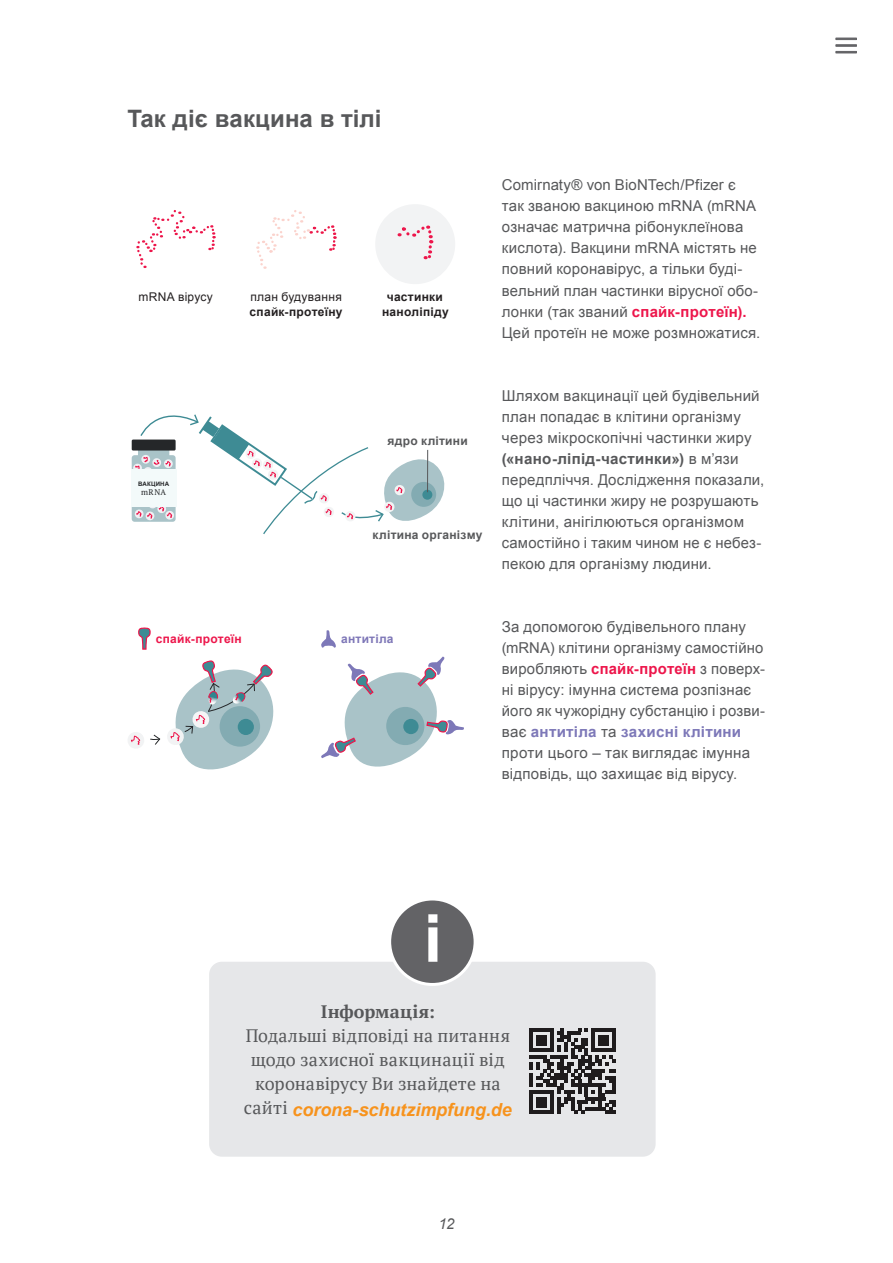
<style>
.page{position:relative;width:893px;height:1263px;background:#fff}
.page>*{position:absolute;margin:0;border:0;box-sizing:border-box;transform-origin:0 0}
.t1{font:700 66.3px "Arial";color:#fff}
.t2{font:700 24px "Arial";letter-spacing:.005em;color:#57585a}
.t3{font:18px/24px "PT Serif";letter-spacing:.01em;color:#57585a}
.t4{font:italic 700 18px "Arial";letter-spacing:-.005em;color:#f7931d}
.t5{font:700 18px "PT Serif";letter-spacing:.01em;color:#57585a}
.t6{font:15px/21px "Arial";letter-spacing:.015em;color:#57585a}
.t7{font:italic 15px "Arial";color:#57585a}
.t8{font:700 12px/14.4px "Arial";letter-spacing:.02em;color:#231f20;text-align:center}
.t9{font:700 12px "Arial";letter-spacing:.02em;color:#57585a}
.t10{font:12px "Arial";letter-spacing:.025em;color:#231f20}
.t11{font:700 12px "Arial";letter-spacing:.02em;color:#ed164b}
.t12{font:700 12px "Arial";letter-spacing:.02em;color:#7d76b7}
.t13{font:8.1px "PT Serif";color:#252729}
.t14{font:700 6.15px "Arial";letter-spacing:.03em;color:#252729}
.s1{font-weight:700;color:#ed164b}
.s2{font-weight:700}
.s3{font-weight:700;color:#7d78b8}
.s4{font-family:"PT Serif";font-weight:400;font-style:normal;color:#57585a}
</style>
<div class="page">
<svg style="left:835px;top:38px;width:22px;height:15px"></svg>
<div style="left:209px;top:962px;width:447px;height:195px;background:#e6e7e9;border-radius:13px"></div>
<div style="left:390px;top:899px;width:85px;height:85px;background:#636366;border-radius:50%"></div>
<div style="left:388px;top:897px;width:89px;height:89px;border:3px solid #fff;border-radius:50%"></div>
<svg style="left:530px;top:1028px;width:86px;height:86px"></svg>
<hr style="left:530px;top:1111px;width:24px;height:3px;background:#231f20">
<div style="left:536px;top:1097px;width:11px;height:10px;background:#231f20"></div>
<svg style="left:136px;top:210px;width:80px;height:58px"></svg>
<svg style="left:256px;top:210px;width:81px;height:59px"></svg>
<div style="left:375px;top:204px;width:80px;height:80px;background:#f2f3f4;border-radius:50%"></div>
<svg style="left:397px;top:225px;width:37px;height:35px"></svg>
<div style="left:131px;top:469px;width:45px;height:38px;background:#f3fafa"></div>
<svg style="left:132px;top:414px;width:313px;height:120px"></svg>
<div style="left:411px;top:482px;width:25px;height:25px;background:#83abb2;border-radius:50%"></div>
<div style="left:422px;top:490px;width:10px;height:10px;background:#3e8b94;border-radius:50%"></div>
<hr style="left:427px;top:450px;width:1px;height:42px;background:#57585a">
<svg style="left:321px;top:630px;width:143px;height:137px"></svg>
<svg style="left:138px;top:627px;width:13px;height:23px"></svg>
<svg style="left:128px;top:660px;width:146px;height:110px"></svg>
<h2 class="t2" style="left:128px;top:103px;width:255px">Так діє вакцина в тілі</h2>
<p class="t10" style="left:139px;top:289px;width:76px">mRNA вірусу</p>
<p class="t10" style="left:250px;top:289px;width:93px">план будування</p>
<p class="t8" style="left:250px;top:305px;width:94px">спайк-протеїну</p>
<p class="t8" style="left:382px;top:290px;width:68px">частинки наноліпіду</p>
<p class="t14" style="left:138px;top:480px;width:33px">ВАКЦИНА</p>
<p class="t13" style="left:141px;top:487px;width:26px">mRNA</p>
<p class="t9" style="left:387px;top:432px;width:82px">ядро клітини</p>
<p class="t9" style="left:373px;top:527px;width:111px">клітина організму</p>
<p class="t11" style="left:156px;top:630px;width:88px">спайк-протеїн</p>
<p class="t12" style="left:341px;top:630px;width:54px">антитіла</p>
<p class="t6" style="left:502px;top:175px;width:260px">Comirnaty® von BioNTech/Pfizer є так званою вакциною mRNA (mRNA означає матрична рібонуклеїнова кислота). Вакцини mRNA містять не повний коронавірус, а тільки буді&shy;вельний план частинки вірусної обо&shy;лонки (так званий <span class="s1">спайк-протеїн).<br></span>Цей протеїн не може розмножатися.</p>
<p class="t6" style="left:502px;top:385px;width:264px">Шляхом вакцинації цей будівельний план попадає в клітини організму через мікроскопічні частинки жиру <span class="s2">(«нано-ліпід-частинки»)</span> в м’язи передпліччя. Дослідження показали, що ці частинки жиру не розрушають клітини, анігілюються організмом самостійно і таким чином не є небез&shy;пекою для організму людини.</p>
<p class="t6" style="left:502px;top:616px;width:265px">За допомогою будівельного плану (mRNA) клітини організму самостійно виробляють <span class="s1">спайк-протеїн</span> з поверх&shy;ні вірусу: імунна система розпізнає його як чужорідну субстанцію і розви&shy;ває <span class="s3">антитіла</span> та <span class="s3">захисні клітини </span>проти цього – так виглядає імунна відповідь, що захищає від вірусу.</p>
<h1 class="t1" style="left:424px;top:895px;width:20px">i</h1>
<p class="t5" style="left:321px;top:1000px;width:116px">Інформація:</p>
<p class="t3" style="left:246px;top:1023px;width:266px">Подальші відповіді на питання щодо захисної вакцинації від коронавірусу Ви знайдете на</p>
<p class="t4" style="left:244px;top:1097px;width:270px"><span class="s4">сайті</span> corona-schutzimpfung.de</p>
<p class="t7" style="left:439px;top:1214px;width:17px">12</p>
</div>
